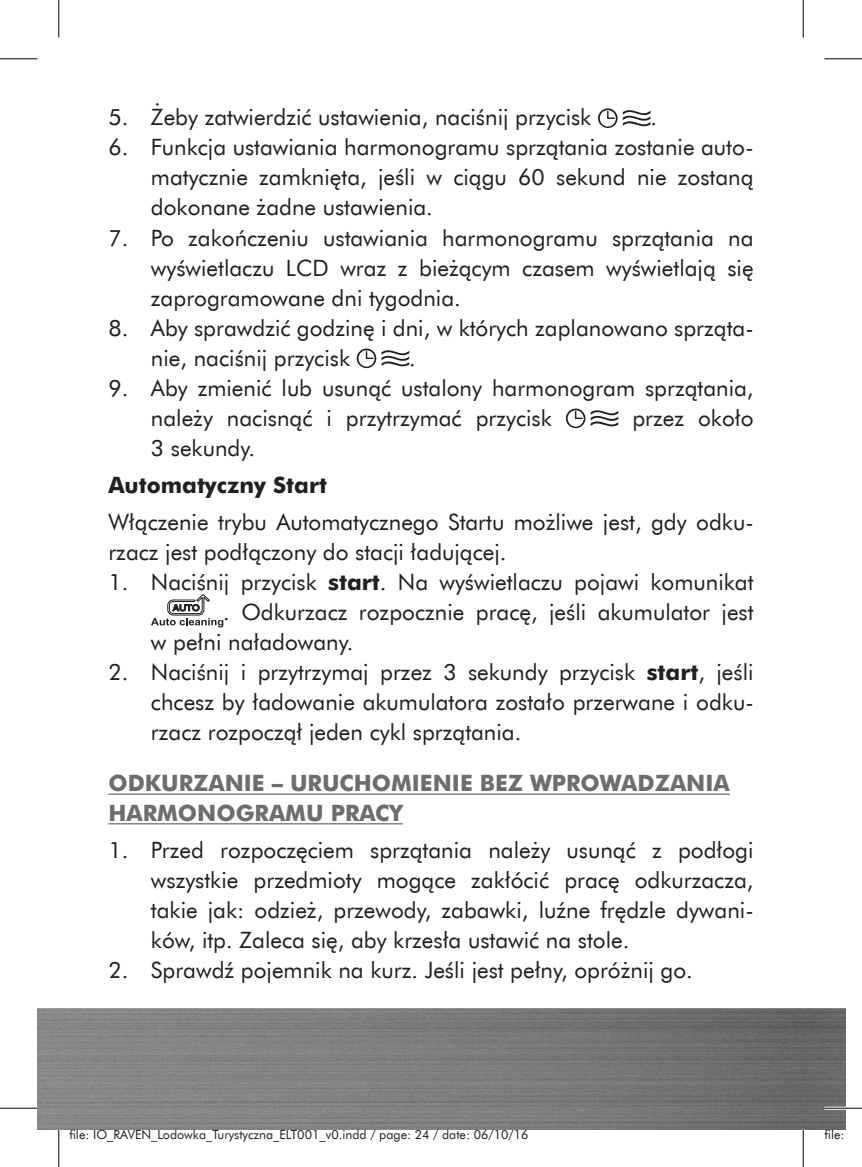
<style>
.page{position:relative;width:862px;height:1167px;background:#fff}
.page>*{position:absolute;margin:0;border:0;box-sizing:border-box;transform-origin:0 0}
.t1{font:22.5px/30px "Futura EU";color:#231f20;text-align:justify}
.t2{font:700 22.5px/29.5px "Futura EU";color:#6c6d70}
.t3{font:700 22.5px "Futura EU";color:#231f20}
.t4{font:12.5px "Futura EU";color:#231f20}
.s1{font-weight:700}
</style>
<div class="page">
<img style="left:38px;top:1008px;width:807px;height:121px">
<hr style="left:108px;top:793px;width:622px;height:1px;background:#6c6d70">
<hr style="left:108px;top:823px;width:295px;height:1px;background:#6c6d70">
<svg style="left:598px;top:108px;width:19px;height:20px"></svg>
<svg style="left:623px;top:110px;width:27px;height:16px"></svg>
<svg style="left:357px;top:348px;width:52px;height:20px"></svg>
<svg style="left:566px;top:408px;width:52px;height:20px"></svg>
<svg style="left:151px;top:594px;width:72px;height:33px"></svg>
<hr style="left:824px;top:1106px;width:38px;height:3px;background:#fff">
<hr style="left:0;top:58px;width:38px;height:1px;background:#000">
<hr style="left:824px;top:58px;width:38px;height:1px;background:#000">
<hr style="left:0;top:1107px;width:38px;height:1px;background:#000">
<hr style="left:824px;top:1107px;width:38px;height:1px;background:#000">
<hr style="left:58px;top:0;width:1px;height:37px;background:#000">
<hr style="left:58px;top:1129px;width:1px;height:37px;background:#000">
<hr style="left:802px;top:0;width:1px;height:37px;background:#000">
<hr style="left:802px;top:1129px;width:1px;height:37px;background:#000">
<p class="t1" style="left:108px;top:103px;width:484px">5. Żeby zatwierdzić ustawienia, naciśnij przycisk</p>
<p class="t1" style="left:650px;top:103px;width:8px">.</p>
<p class="t1" style="left:151px;top:133px;width:604px;text-indent:-43px">6. Funkcja ustawiania harmonogramu sprzątania zostanie auto&shy;matycznie zamknięta, jeśli w ciągu 60 sekund nie zostaną dokonane żadne ustawienia.</p>
<p class="t1" style="left:151px;top:223px;width:604px;text-indent:-43px">7. Po zakończeniu ustawiania harmonogramu sprzątania na wyświetlaczu LCD wraz z bieżącym czasem wyświetlają się zaprogramowane dni tygodnia.</p>
<p class="t1" style="left:151px;top:313px;width:604px;text-indent:-43px">8. Aby sprawdzić godzinę i dni, w których zaplanowano sprząta&shy;nie, naciśnij przycisk</p>
<p class="t1" style="left:409px;top:343px;width:8px">.</p>
<p class="t1" style="left:151px;top:373px;width:604px;text-indent:-43px">9. Aby zmienić lub usunąć ustalony harmonogram sprzątania, należy nacisnąć i przytrzymać przycisk</p>
<p class="t1" style="left:632px;top:403px;width:123px">przez około</p>
<p class="t1" style="left:151px;top:433px;width:105px">3 sekundy.</p>
<p class="t3" style="left:108px;top:470px;width:220px">Automatyczny Start</p>
<p class="t1" style="left:108px;top:507px;width:646px">Włączenie trybu Automatycznego Startu możliwe jest, gdy odku&shy;rzacz jest podłączony do stacji ładującej.</p>
<p class="t1" style="left:108px;top:567px;width:646px">1. Naciśnij przycisk <span class="s1">start</span>. Na wyświetlaczu pojawi komunikat</p>
<p class="t1" style="left:223px;top:597px;width:532px">. Odkurzacz rozpocznie pracę, jeśli akumulator jest</p>
<p class="t1" style="left:151px;top:627px;width:204px">w pełni naładowany.</p>
<p class="t1" style="left:151px;top:657px;width:604px;text-indent:-43px">2. Naciśnij i przytrzymaj przez 3 sekundy przycisk <span class="s1">start</span>, jeśli chcesz by ładowanie akumulatora zostało przerwane i odku&shy;rzacz rozpoczął jeden cykl sprzątania.</p>
<p class="t2" style="left:108px;top:769px;width:623px">ODKURZANIE – URUCHOMIENIE BEZ WPROWADZANIA<br>HARMONOGRAMU PRACY</p>
<p class="t1" style="left:151px;top:835px;width:604px;text-indent:-43px">1. Przed rozpoczęciem sprzątania należy usunąć z podłogi wszystkie przedmioty mogące zakłócić pracę odkurzacza, takie jak: odzież, przewody, zabawki, luźne frędzle dywani&shy;ków, itp. Zaleca się, aby krzesła ustawić na stole.</p>
<p class="t1" style="left:108px;top:955px;width:586px">2. Sprawdź pojemnik na kurz. Jeśli jest pełny, opróżnij go.</p>
<p class="t4" style="left:69px;top:1126px;width:460px">file: IO_RAVEN_Lodowka_Turystyczna_ELT001_v0.indd / page: 24 / date: 06/10/16</p>
<p class="t4" style="left:824px;top:1126px;width:39px">file: IO</p>
</div>
